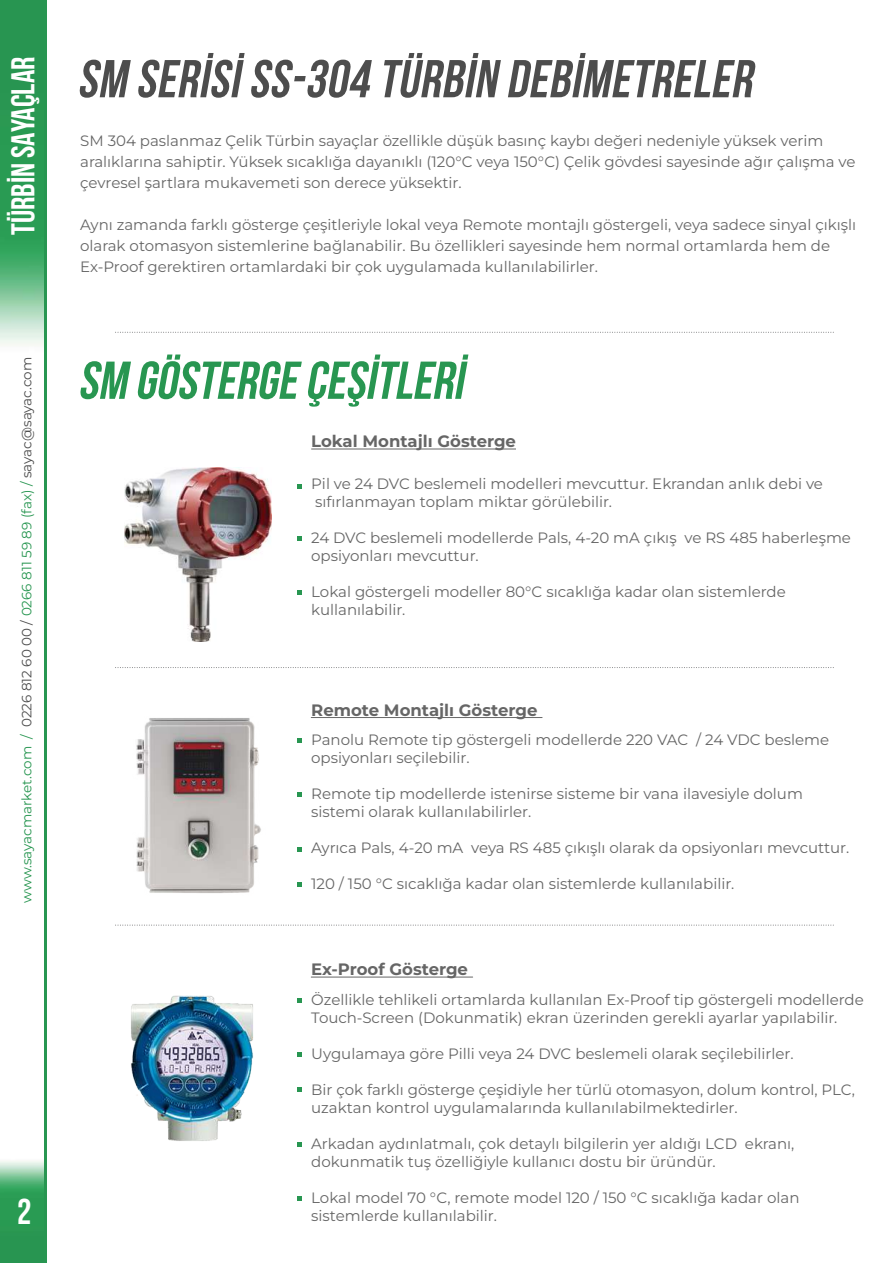
<style>
.page{position:relative;width:893px;height:1263px;background:#fff}
.page>*{position:absolute;margin:0;border:0;box-sizing:border-box;transform-origin:0 0}
.t1{font:italic 700 53.25px "Bebas Neue";color:#4d4d4d}
.t2{font:italic 700 53.25px "Bebas Neue";color:#289651}
.t3{font:700 36px "Bebas Neue";color:#fff}
.t4{font:700 33px "Bebas Neue";color:#fff}
.t5{font:700 16.5px "Montserrat";color:#666}
.t6{font:15px/18px "Montserrat";color:#666}
.t7{font:13.5px "Montserrat";color:#289651}
.s1{color:#4d4d4d}
</style>
<div class="page">
<img style="left:0;top:0;width:44px;height:346px">
<img style="left:0;top:1161px;width:44px;height:102px">
<hr style="left:311px;top:449px;width:205px;height:1px;background:#666">
<svg style="left:117px;top:332px;width:717px;height:1px"></svg>
<svg style="left:117px;top:667px;width:717px;height:1px"></svg>
<hr style="left:44px;top:0;width:2px;height:1263px;background:#289651">
<svg style="left:117px;top:925px;width:717px;height:1px"></svg>
<hr style="left:311px;top:717px;width:231px;height:1px;background:#666">
<hr style="left:311px;top:977px;width:162px;height:1px;background:#666">
<svg style="left:297px;top:536px;width:5px;height:5px"></svg>
<svg style="left:297px;top:484px;width:5px;height:4px"></svg>
<svg style="left:297px;top:591px;width:5px;height:4px"></svg>
<svg style="left:297px;top:738px;width:5px;height:5px"></svg>
<svg style="left:297px;top:792px;width:5px;height:4px"></svg>
<svg style="left:297px;top:847px;width:5px;height:5px"></svg>
<svg style="left:297px;top:882px;width:5px;height:4px"></svg>
<img style="left:131px;top:976px;width:199px;height:171px">
<svg style="left:297px;top:1196px;width:5px;height:5px"></svg>
<img style="left:136px;top:718px;width:125px;height:175px">
<img style="left:124px;top:468px;width:148px;height:173px">
<h3 class="t4" style="left:5px;top:235px;width:180px;rotate:-90deg">TÜRBİN SAYAÇLAR</h3>
<p class="t7" style="left:18px;top:903px;width:548px;rotate:-90deg">www.sayacmarket.com / <span class="s1">0226 812 60 00 /</span> 0266 811 59 89 (fax) / <span class="s1">sayac@sayac.com</span></p>
<h2 class="t3" style="left:17px;top:1192px;width:16px">2</h2>
<h1 class="t1" style="left:77px;top:50px;width:686px">SM SERİSİSS-304 TÜRBİN DEBİMETRELER</h1>
<p class="t6" style="left:80px;top:130px;width:777px;line-height:21px">SM 304 paslanmaz Çelik Türbin sayaçlar özellikle düşük basınç kaybı değeri nedeniyle yüksek verim aralıklarına sahiptir. Yüksek sıcaklığa dayanıklı (120°C veya 150°C) Çelik gövdesi sayesinde ağır çalışma ve çevresel şartlara mukavemeti son derece yüksektir.</p>
<p class="t6" style="left:80px;top:214px;width:777px;line-height:21px">Aynı zamanda farklı gösterge çeşitleriyle lokal veya Remote montajlı göstergeli, veya sadece sinyal çıkışlı olarak otomasyon sistemlerine bağlanabilir. Bu özellikleri sayesinde hem normal ortamlarda hem de<br>Ex-Proof gerektiren ortamlardaki bir çok uygulamada kullanılabilirler.</p>
<h1 class="t2" style="left:78px;top:351px;width:397px">SM GÖSTERGE ÇEŞİTLERİ</h1>
<p class="t5" style="left:311px;top:430px;width:206px">Lokal Montajlı Gösterge</p>
<p class="t6" style="left:311px;top:474px;width:513px">Pil ve 24 DVC beslemeli modelleri mevcuttur. Ekrandan anlık debi ve sıfırlanmayan toplam miktar görülebilir.</p>
<p class="t6" style="left:311px;top:528px;width:541px">24 DVC beslemeli modellerde Pals, 4-20 mA çıkış ve RS 485 haberleşme opsiyonları mevcuttur.</p>
<p class="t6" style="left:311px;top:582px;width:476px">Lokal göstergeli modeller 80°C sıcaklığa kadar olan sistemlerde kullanılabilir.</p>
<p class="t5" style="left:311px;top:699px;width:228px">Remote Montajlı Gösterge</p>
<p class="t6" style="left:311px;top:731px;width:519px">Panolu Remote tip göstergeli modellerde 220 VAC / 24 VDC besleme opsiyonları seçilebilir.</p>
<p class="t6" style="left:311px;top:785px;width:493px">Remote tip modellerde istenirse sisteme bir vana ilavesiyle dolum sistemi olarak kullanılabilirler.</p>
<p class="t6" style="left:311px;top:839px;width:540px">Ayrıca Pals, 4-20 mA veya RS 485 çıkışlı olarak da opsiyonları mevcuttur.</p>
<p class="t6" style="left:311px;top:875px;width:425px">120 / 150 °C sıcaklığa kadar olan sistemlerde kullanılabilir.</p>
<p class="t5" style="left:311px;top:958px;width:158px">Ex-Proof Gösterge</p>
<p class="t6" style="left:311px;top:990px;width:554px">Özellikle tehlikeli ortamlarda kullanılan Ex-Proof tip göstergeli modellerde<br>Touch-Screen (Dokunmatik) ekran üzerinden gerekli ayarlar yapılabilir.</p>
<p class="t6" style="left:311px;top:1044px;width:484px">Uygulamaya göre Pilli veya 24 DVC beslemeli olarak seçilebilirler.</p>
<p class="t6" style="left:311px;top:1080px;width:545px">Bir çok farklı gösterge çeşidiyle her türlü otomasyon, dolum kontrol, PLC, uzaktan kontrol uygulamalarında kullanılabilmektedirler.</p>
<p class="t6" style="left:311px;top:1134px;width:485px">Arkadan aydınlatmalı, çok detaylı bilgilerin yer aldığı LCD ekranı, dokunmatik tuş özelliğiyle kullanıcı dostu bir üründür.</p>
<p class="t6" style="left:311px;top:1188px;width:490px">Lokal model 70 °C, remote model 120 / 150 °C sıcaklığa kadar olan sistemlerde kullanılabilir.</p>
</div>
